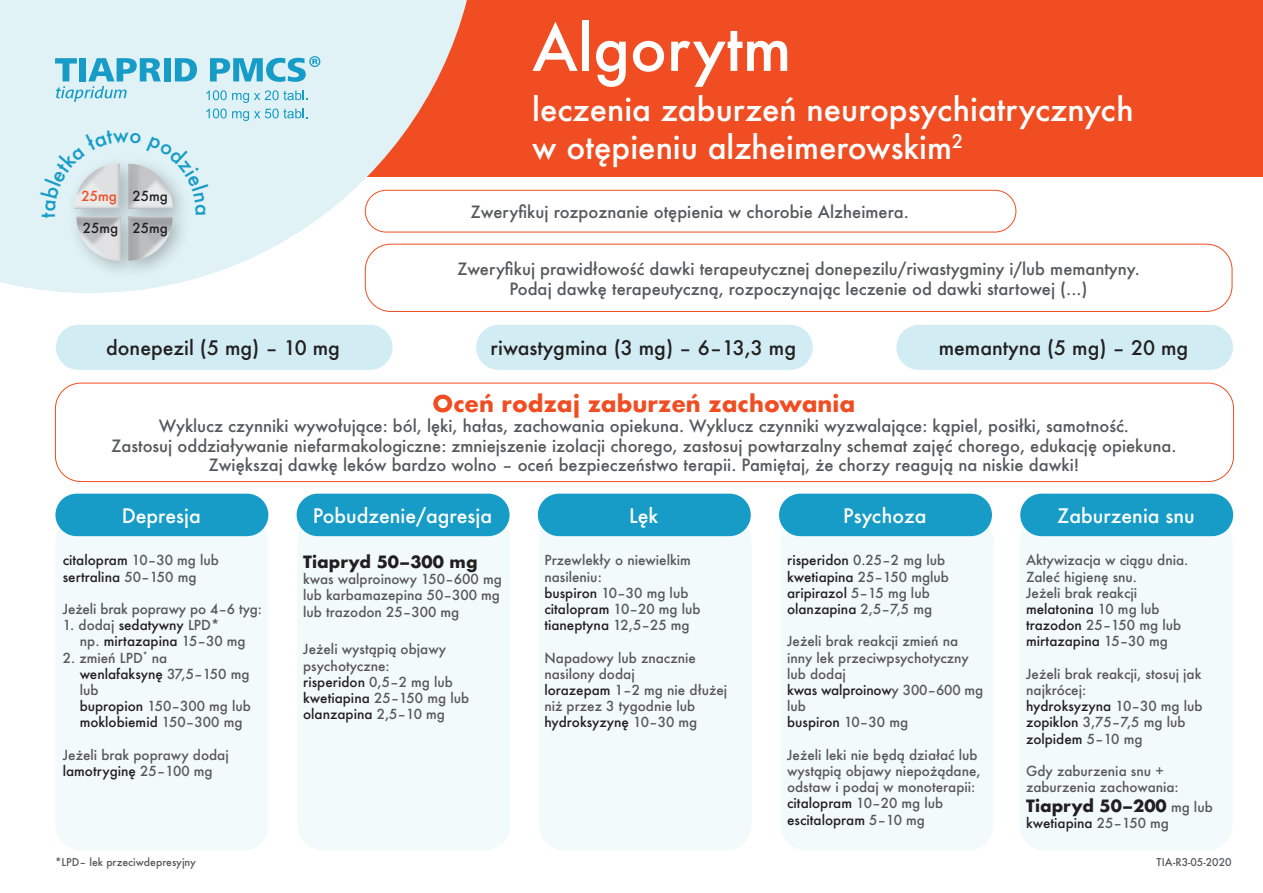
<style>
.page{position:relative;width:1263px;height:893px;background:#fff}
.page>*{position:absolute;margin:0;border:0;box-sizing:border-box;transform-origin:0 0}
.t1{font:500 61.5px "Futura";color:#fff}
.t2{font:500 31.5px/37.8px "Futura";color:#fff}
.t3{font:700 22.5px "Futura";color:#f04d22}
.t4{font:500 19.5px "Futura";color:#231f20}
.t5{font:500 19.5px "Futura";color:#fff}
.t6{font:500 16.5px/19.8px "Futura";color:#57585a;text-align:center}
.t7{font:700 16.5px "Futura";color:#231f20}
.t8{font:500 13.5px/16.2px "Futura";color:#57585a}
.t9{font:500 13.5px/16.2px "Futura";color:#231f20}
.t10{font:500 13.5px "Futura";color:#f04d22}
.t11{font:500 10.5px "Futura";color:#57585a}
.s1{color:#57585a}
.s2{color:#231f20}
.s3{font-weight:500;font-size:13.5px;color:#57585a}
</style>
<div class="page">
<div style="left:152px;top:0;width:1111px;height:176px;background:#f04d22"></div>
<svg style="left:0;top:0;width:479px;height:293px;fill:#e0f2f6"></svg>
<svg style="left:55px;top:58px;width:106px;height:44px;background:#97d3e4"></svg>
<div style="left:164px;top:58px;width:6px;height:23px;background:#169cc6"></div>
<svg style="left:175px;top:58px;width:22px;height:23px"></svg>
<svg style="left:210px;top:56px;width:110px;height:26px;background:#7fc8de"></svg>
<svg style="left:206px;top:90px;width:102px;height:13px"></svg>
<svg style="left:206px;top:109px;width:102px;height:12px"></svg>
<div style="left:120px;top:208px;width:71px;height:72px;background:#231f20;opacity:.3"></div>
<img style="left:141px;top:218px;width:32px;height:44px">
<div style="left:67px;top:208px;width:74px;height:72px;background:#231f20;opacity:.3"></div>
<img style="left:76px;top:218px;width:45px;height:44px">
<div style="left:55px;top:516px;width:213px;height:334px;background:#f3fafc;border-radius:26px"></div>
<div style="left:539px;top:516px;width:212px;height:334px;background:#f3fafc;border-radius:26px"></div>
<div style="left:297px;top:516px;width:213px;height:334px;background:#f3fafc;border-radius:26px"></div>
<div style="left:780px;top:516px;width:213px;height:334px;background:#f3fafc;border-radius:26px"></div>
<div style="left:1019px;top:516px;width:213px;height:334px;background:#f3fafc;border-radius:26px"></div>
<div style="left:365px;top:190px;width:651px;height:42px;background:#fff;border-radius:21px"></div>
<div style="left:365px;top:190px;width:651px;height:42px;border:1px solid #f04d22;border-radius:21px"></div>
<div style="left:55px;top:324px;width:338px;height:46px;background:#d1edf3;border-radius:23px"></div>
<div style="left:55px;top:324px;width:338px;height:47px;border:1px solid #fff;border-radius:23px"></div>
<div style="left:55px;top:494px;width:213px;height:42px;background:#169cc6;border-radius:21px"></div>
<div style="left:538px;top:494px;width:213px;height:42px;background:#169cc6;border-radius:21px"></div>
<div style="left:297px;top:494px;width:213px;height:42px;background:#169cc6;border-radius:21px"></div>
<div style="left:779px;top:494px;width:213px;height:42px;background:#169cc6;border-radius:21px"></div>
<div style="left:1020px;top:494px;width:213px;height:42px;background:#169cc6;border-radius:21px"></div>
<div style="left:476px;top:324px;width:337px;height:46px;background:#d1edf3;border-radius:23px"></div>
<div style="left:475px;top:324px;width:339px;height:47px;border:1px solid #fff;border-radius:23px"></div>
<div style="left:896px;top:324px;width:337px;height:46px;background:#d1edf3;border-radius:23px"></div>
<div style="left:895px;top:324px;width:339px;height:47px;border:1px solid #fff;border-radius:23px"></div>
<div style="left:365px;top:244px;width:867px;height:67px;background:#fff;border-radius:26px"></div>
<div style="left:365px;top:244px;width:867px;height:68px;border:1px solid #f04d22;border-radius:26px"></div>
<div style="left:55px;top:383px;width:1179px;height:99px;border:1px solid #f04d22;border-radius:26px"></div>
<svg style="left:40px;top:130px;width:168px;height:88px;background:#dae8eb"></svg>
<p class="t10" style="left:81px;top:187px;width:37px">25mg</p>
<p class="t9" style="left:132px;top:188px;width:37px">25mg</p>
<p class="t9" style="left:83px;top:220px;width:37px">25mg</p>
<p class="t9" style="left:132px;top:220px;width:37px">25mg</p>
<p class="t4" style="left:106px;top:335px;width:235px">donepezil (5 mg) – 10 mg</p>
<p class="t1" style="left:532px;top:6px;width:261px">Algorytm</p>
<p class="t2" style="left:532px;top:90px;width:603px">leczenia zaburzeń neuropsychiatrycznych w otępieniu alzheimerowskim<sup>2</sup></p>
<p class="t6" style="left:471px;top:202px;width:440px">Zweryfikuj rozpoznanie otępienia w chorobie Alzheimera.</p>
<p class="t6" style="left:457px;top:258px;width:684px">Zweryfikuj prawidłowość dawki terapeutycznej donepezilu/riwastygminy i/lub memantyny.<br>Podaj dawkę terapeutyczną, rozpoczynając leczenie od dawki startowej (...)</p>
<p class="t4" style="left:490px;top:335px;width:307px">riwastygmina (3 mg) – 6–13,3 mg</p>
<p class="t4" style="left:939px;top:335px;width:251px">memantyna (5 mg) – 20 mg</p>
<p class="t3" style="left:433px;top:387px;width:424px">Oceń rodzaj zaburzeń zachowania</p>
<p class="t6" style="left:159px;top:415px;width:972px">Wyklucz czynniki wywołujące: ból, lęki, hałas, zachowania opiekuna. Wyklucz czynniki wyzwalające: kąpiel, posiłki, samotność.</p>
<p class="t6" style="left:111px;top:435px;width:1067px">Zastosuj oddziaływanie niefarmakologiczne: zmniejszenie izolacji chorego, zastosuj powtarzalny schemat zajęć chorego, edukację opiekuna.<br>Zwiększaj dawkę leków bardzo wolno – oceń bezpieczeństwo terapii. Pamiętaj, że chorzy reagują na niskie dawki!</p>
<p class="t5" style="left:122px;top:502px;width:81px">Depresja</p>
<p class="t5" style="left:313px;top:502px;width:181px">Pobudzenie/agresja</p>
<p class="t5" style="left:629px;top:502px;width:31px">Lęk</p>
<p class="t5" style="left:843px;top:502px;width:85px">Psychoza</p>
<p class="t5" style="left:1057px;top:502px;width:139px">Zaburzenia snu</p>
<p class="t9" style="left:63px;top:552px;width:158px">citalopram <span class="s1">10–30 mg lub </span>sertralina <span class="s1">50–150 mg</span></p>
<p class="t8" style="left:63px;top:601px;width:201px">Jeżeli brak poprawy po 4–6 tyg:</p>
<p class="t8" style="left:80px;top:617px;width:167px;text-indent:-17px">1. dodaj <span class="s2">sedatywny</span> LPD*<br>np. <span class="s2">mirtazapina</span> 15–30 mg</p>
<p class="t8" style="left:80px;top:649px;width:173px;text-indent:-17px">2. zmień LPD<sup>*</sup> na <span class="s2">wenlafaksynę</span> 37,5–150 mg lub<br><span class="s2">bupropion</span> 150–300 mg lub <span class="s2">moklobiemid</span> 150–300 mg</p>
<p class="t8" style="left:63px;top:746px;width:168px">Jeżeli brak poprawy dodaj <span class="s2">lamotryginę</span> 25–100 mg</p>
<p class="t11" style="left:55px;top:855px;width:142px">*LPD– lek przeciwdepresyjny</p>
<p class="t7" style="left:303px;top:550px;width:176px">Tiapryd 50–300 mg</p>
<p class="t8" style="left:303px;top:571px;width:200px">kwas walproinowy 150–600 mg lub karbamazepina 50–300 mg lub trazodon 25–300 mg</p>
<p class="t8" style="left:303px;top:641px;width:145px">Jeżeli wystąpią objawy psychotyczne:</p>
<p class="t9" style="left:303px;top:673px;width:167px">risperidon <span class="s1">0,5–2 mg lub </span>kwetiapina <span class="s1">25–150 mg lub </span>olanzapina <span class="s1">2,5–10 mg</span></p>
<p class="t8" style="left:544px;top:552px;width:148px">Przewlekły o niewielkim nasileniu:</p>
<p class="t8" style="left:544px;top:584px;width:158px"><span class="s2">buspiron</span> 10–30 mg lub <span class="s2">citalopram</span> 10–20 mg lub <span class="s2">tianeptyna</span> 12,5–25 mg</p>
<p class="t8" style="left:544px;top:649px;width:153px">Napadowy lub znacznie nasilony dodaj</p>
<p class="t8" style="left:544px;top:682px;width:184px"><span class="s2">lorazepam</span> 1–2 mg nie dłużej niż przez 3 tygodnie lub <span class="s2">hydroksyzynę</span> 10–30 mg</p>
<p class="t9" style="left:787px;top:552px;width:163px">risperidon <span class="s1">0.25–2 mg lub </span>kwetiapina <span class="s1">25–150 mglub </span>aripirazol <span class="s1">5–15 mg lub </span>olanzapina <span class="s1">2,5–7,5 mg</span></p>
<p class="t8" style="left:787px;top:633px;width:183px">Jeżeli brak reakcji zmień na inny lek przeciwpsychotyczny lub dodaj</p>
<p class="t9" style="left:787px;top:682px;width:198px">kwas walproinow<span class="s1">y 300–600 mg lub</span></p>
<p class="t9" style="left:787px;top:714px;width:123px">buspiron <span class="s1">10–30 mg</span></p>
<p class="t8" style="left:787px;top:746px;width:195px">Jeżeli leki nie będą działać lub wystąpią objawy niepożądane, odstaw i podaj w monoterapii: <span class="s2">citalopram</span> 10–20 mg lub <span class="s2">escitalopram</span> 5–10 mg</p>
<p class="t8" style="left:1026px;top:552px;width:164px">Aktywizacja w ciągu dnia.<br>Zaleć higienę snu.</p>
<p class="t8" style="left:1026px;top:584px;width:113px">Jeżeli brak reakcji</p>
<p class="t9" style="left:1026px;top:601px;width:135px">melatonina <span class="s1">10 mg lub</span></p>
<p class="t9" style="left:1026px;top:617px;width:157px">trazodon <span class="s1">25–150 mg lub </span>mirtazapina <span class="s1">15–30 mg</span></p>
<p class="t8" style="left:1026px;top:665px;width:177px">Jeżeli brak reakcji, stosuj jak najkrócej:</p>
<p class="t8" style="left:1026px;top:698px;width:178px"><span class="s2">hydroksyzyna</span> 10–30 mg lub <span class="s2">zopiklon</span> 3,75–7,5 mg lub <span class="s2">zolpidem</span> 5–10 mg</p>
<p class="t8" style="left:1026px;top:763px;width:154px">Gdy zaburzenia snu + zaburzenia zachowania:</p>
<p class="t7" style="left:1026px;top:794px;width:188px">Tiapryd 50–200 <span class="s3">mg lub</span></p>
<p class="t9" style="left:1026px;top:815px;width:145px">kwetiapina <span class="s1">25–150 mg</span></p>
<p class="t11" style="left:1157px;top:855px;width:77px">TIA-R3-05-2020</p>
</div>
